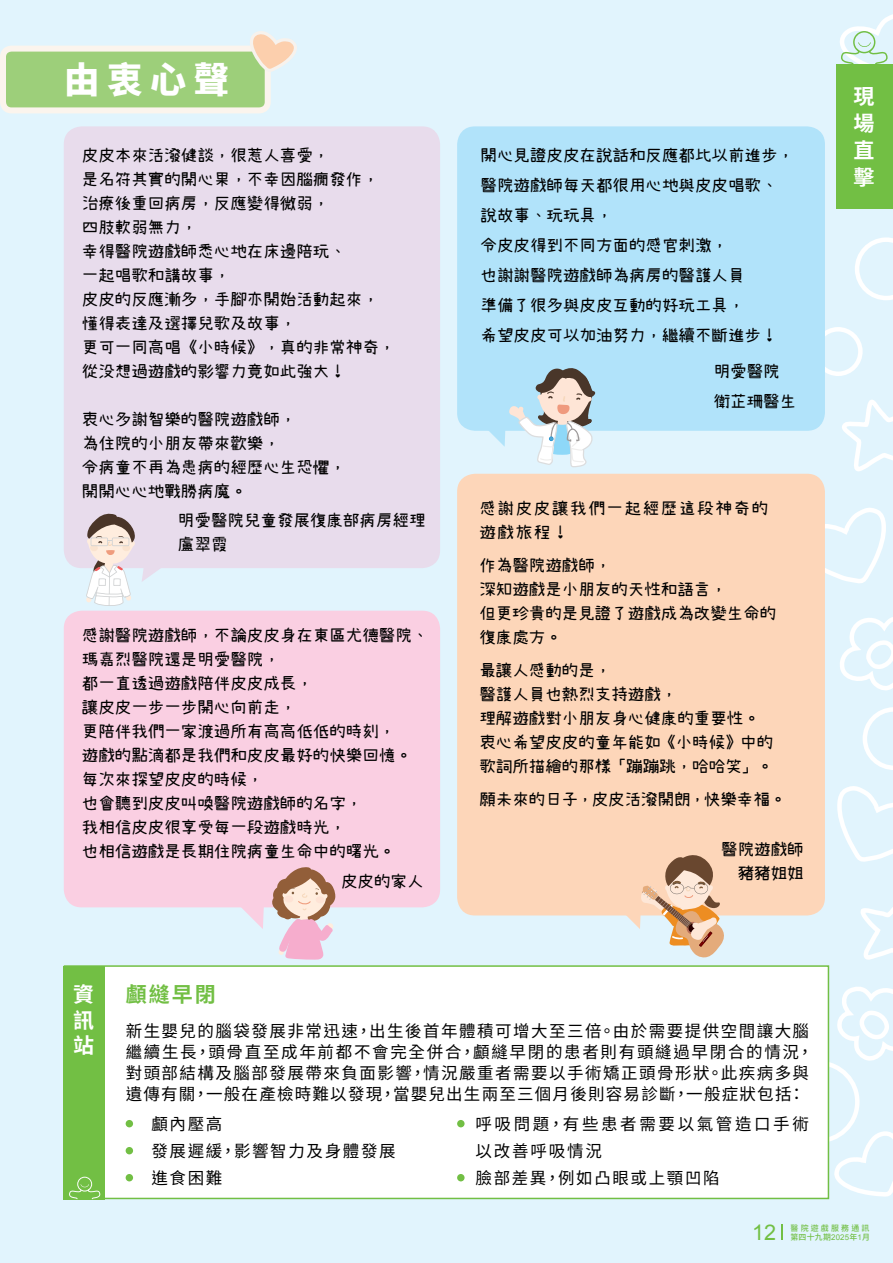
<style>
.page{position:relative;width:893px;height:1263px;background:#e1f4fd}
.page>*{position:absolute;margin:0;border:0;box-sizing:border-box;transform-origin:0 0}
.t1{font:900 36px "Noto Sans CJ Ktc";color:#fff}
.t2{font:21.6px "Arial";color:#72bf44}
.t3{font:700 21px/27px "Noto Sans CJ Ktc";color:#fff;text-align:justify}
.t4{font:700 21px "Noto Sans CJ Ktc";color:#72bf44}
.t5{font:16.5px/24px "Naikai Font";color:#000}
.t6{font:16.5px/21px "Noto Sans CJ Ktc";letter-spacing:.09em;color:#000}
.t7{font:16.5px/27px "Noto Sans CJ Ktc";letter-spacing:.11em;color:#000}
.t8{font:16.5px/24px "Naikai Font";letter-spacing:.1em;color:#000}
.t9{font:500 7.95px/9.4px "Noto Sans CJ Ktc";letter-spacing:.28em;color:#72bf44}
.s1{font-family:"Arial";font-weight:400}
</style>
<div class="page">
<svg style="left:825px;top:508px;width:61px;height:75px"></svg>
<svg style="left:863px;top:707px;width:30px;height:63px"></svg>
<svg style="left:840px;top:617px;width:53px;height:74px"></svg>
<svg style="left:842px;top:338px;width:51px;height:134px"></svg>
<div style="left:813px;top:327px;width:50px;height:49px;border:4px solid #fff;border-radius:50%"></div>
<svg style="left:837px;top:786px;width:56px;height:174px"></svg>
<svg style="left:829px;top:981px;width:64px;height:218px"></svg>
<svg style="left:855px;top:237px;width:38px;height:63px"></svg>
<svg style="left:781px;top:1224px;width:2px;height:16px"></svg>
<div style="left:3px;top:49px;width:265px;height:61px;background:#9dcf7a;border-radius:9px"></div>
<div style="left:0;top:46px;width:271px;height:67px;border:6px solid #fbf4ed;border-radius:9px"></div>
<div style="left:64px;top:126px;width:376px;height:442px;background:#e8dcec;border-radius:18px"></div>
<svg style="left:142px;top:568px;width:19px;height:14px"></svg>
<div style="left:64px;top:965px;width:765px;height:234px;background:#fff;border:2px solid #72bf44"></div>
<div style="left:64px;top:966px;width:41px;height:233px;background:#72bf44"></div>
<svg style="left:69px;top:1177px;width:31px;height:22px"></svg>
<div style="left:126px;top:1120px;width:7px;height:7px;background:#72bf44;border-radius:50%"></div>
<div style="left:126px;top:1147px;width:7px;height:7px;background:#72bf44;border-radius:50%"></div>
<div style="left:126px;top:1174px;width:7px;height:7px;background:#72bf44;border-radius:50%"></div>
<div style="left:457px;top:1120px;width:8px;height:7px;background:#72bf44;border-radius:50%"></div>
<div style="left:457px;top:1174px;width:8px;height:7px;background:#72bf44;border-radius:50%"></div>
<div style="left:457px;top:126px;width:368px;height:305px;background:#b1e3fa;border-radius:18px"></div>
<div style="left:64px;top:611px;width:376px;height:296px;background:#facfe2;border-radius:18px"></div>
<svg style="left:236px;top:907px;width:28px;height:22px"></svg>
<div style="left:457px;top:474px;width:368px;height:441px;background:#fdd6b9;border-radius:18px"></div>
<svg style="left:271px;top:867px;width:65px;height:93px"></svg>
<svg style="left:613px;top:855px;width:116px;height:103px"></svg>
<svg style="left:248px;top:31px;width:49px;height:41px"></svg>
<div style="left:836px;top:64px;width:57px;height:144px;background:#72bf44"></div>
<svg style="left:840px;top:14px;width:53px;height:50px"></svg>
<svg style="left:489px;top:368px;width:107px;height:99px"></svg>
<svg style="left:86px;top:513px;width:49px;height:93px"></svg>
<h1 class="t1" style="left:64px;top:59px;width:167px">由衷心聲</h1>
<p class="t5" style="left:82px;top:143px;width:315px">皮皮本來活潑健談，很惹人喜愛，<br>是名符其實的開心果，不幸因腦癇發作，治療後重回病房，反應變得微弱，<br>四肢軟弱無力，<br>幸得醫院遊戲師悉心地在床邊陪玩、<br>一起唱歌和講故事，<br>皮皮的反應漸多，手腳亦開始活動起來，懂得表達及選擇兒歌及故事，<br>更可一同高唱《小時候》，真的非常神奇，從没想過遊戲的影響力竟如此強大！</p>
<p class="t5" style="left:82px;top:407px;width:265px">衷心多謝智樂的醫院遊戲師，<br>為住院的小朋友帶來歡樂，<br>令病童不再為患病的經歷心生恐懼，開開心心地戰勝病魔。</p>
<p class="t5" style="left:178px;top:509px;width:249px">明愛醫院兒童發展復康部病房經理盧翠霞</p>
<p class="t5" style="left:82px;top:623px;width:348px">感謝醫院遊戲師，不論皮皮身在東區尤德醫院、瑪嘉烈醫院還是明愛醫院，<br>都一直透過遊戲陪伴皮皮成長，<br>讓皮皮一步一步開心向前走，<br>更陪伴我們一家渡過所有高高低低的時刻，<br>遊戲的點滴都是我們和皮皮最好的快樂回憶。每次來探望皮皮的時候，<br>也會聽到皮皮叫喚醫院遊戲師的名字，<br>我相信皮皮很享受每一段遊戲時光，<br>也相信遊戲是長期住院病童生命中的曙光。</p>
<p class="t5" style="left:341px;top:869px;width:84px">皮皮的家人</p>
<p class="t5" style="left:480px;top:140px;width:315px;line-height:30px">開心見證皮皮在說話和反應都比以前進步，醫院遊戲師每天都很用心地與皮皮唱歌、說故事、玩玩具，<br>令皮皮得到不同方面的感官刺激，<br>也謝謝醫院遊戲師為病房的醫護人員<br>準備了很多與皮皮互動的好玩工具，<br>希望皮皮可以加油努力，繼續不斷進步！</p>
<p class="t5" style="left:714px;top:357px;width:84px;line-height:30px">明愛醫院衛芷珊醫生</p>
<p class="t8" style="left:479px;top:496px;width:290px">感謝皮皮讓我們一起經歷這段神奇的遊戲旅程！</p>
<p class="t5" style="left:479px;top:553px;width:298px">作為醫院遊戲師，<br>深知遊戲是小朋友的天性和語言，<br>但更珍貴的是見證了遊戲成為改變生命的復康處方。</p>
<p class="t5" style="left:479px;top:658px;width:295px">最讓人感動的是，<br>醫護人員也熱烈支持遊戲，<br>理解遊戲對小朋友身心健康的重要性。衷心希望皮皮的童年能如《小時候》中的歌詞所描繪的那樣「蹦蹦跳，哈哈笑」。</p>
<p class="t5" style="left:479px;top:787px;width:308px">願未來的日子，皮皮活潑開朗，快樂幸福。</p>
<p class="t5" style="left:721px;top:837px;width:84px;text-align:right">醫院遊戲師豬豬姐姐</p>
<p class="t3" style="left:73px;top:982px;width:22px;line-height:25.2px">資訊站</p>
<p class="t4" style="left:126px;top:983px;width:92px">顱縫早閉</p>
<p class="t6" style="left:126px;top:1021px;width:689px">新生嬰兒的腦袋發展非常迅速，出生後首年體積可增大至三倍。由於需要提供空間讓大腦繼續生長，頭骨直至成年前都不會完全併合，顱縫早閉的患者則有頭縫過早閉合的情況，對頭部結構及腦部發展帶來負面影響，情況嚴重者需要以手術矯正頭骨形狀。此疾病多與遺傳有關，一般在產檢時難以發現，當嬰兒出生兩至三個月後則容易診斷，一般症狀包括：</p>
<p class="t6" style="left:151px;top:1110px;width:246px;line-height:27px">顱內壓高<br>發展遲緩，影響智力及身體發展進食困難</p>
<p class="t7" style="left:475px;top:1110px;width:335px">呼吸問題，有些患者需要以氣管造口手術以改善呼吸情況<br>臉部差異，例如凸眼或上顎凹陷</p>
<p class="t3" style="left:854px;top:84px;width:22px">現場直擊</p>
<h2 class="t2" style="left:752px;top:1218px;width:26px">12</h2>
<p class="t9" style="left:790px;top:1223px;width:81px">醫院遊戲服務通訊第四十九期<span class="s1">2025</span>年<span class="s1">1</span>月</p>
</div>
